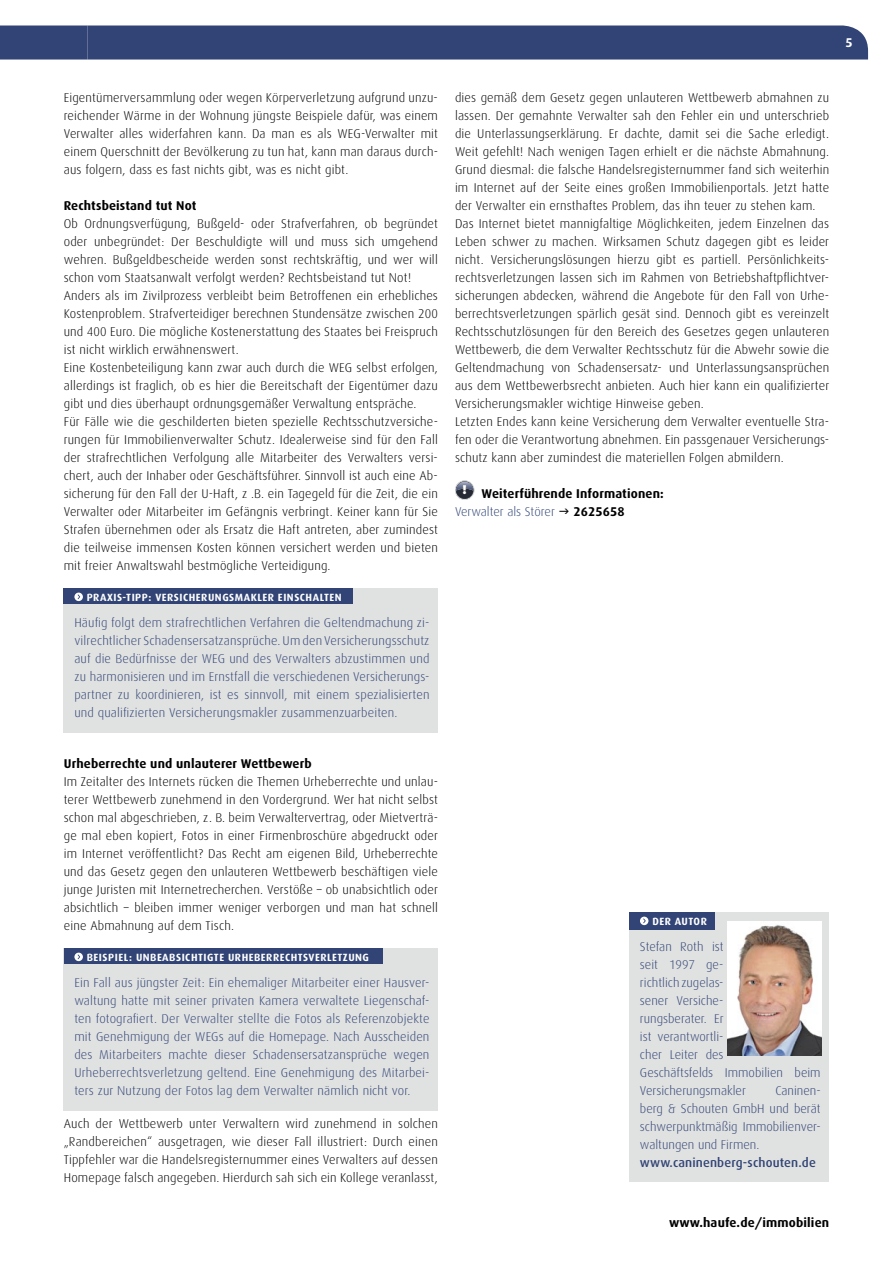
<style>
.page{position:relative;width:893px;height:1263px;background:#fff}
.page>*{position:absolute;margin:0;border:0;box-sizing:border-box;transform-origin:0 0}
.t1{font:300 12.75px/18px "Dax";letter-spacing:.01em;color:#000;text-align:justify}
.t2{font:300 12.75px/18px "Dax";color:#314475;text-align:justify}
.t3{font:700 12.75px/18px "Dax";letter-spacing:.01em;color:#000}
.t4{font:500 12.75px "Dax";letter-spacing:.01em;color:#314475}
.t5{font:700 12.75px "Dax";color:#fff}
.t6{font:700 10.5px "Dax";letter-spacing:.05em;color:#fff}
.s1{font-weight:300;color:#314475}
</style>
<div class="page">
<div style="left:0;top:26px;width:868px;height:34px;background:#314475"></div>
<svg style="left:455px;top:482px;width:19px;height:16px"></svg>
<div style="left:455px;top:481px;width:19px;height:18px;border:1px solid #252934;border-radius:50%"></div>
<div style="left:455px;top:480px;width:19px;height:20px;border:1px solid #e0e1e1;border-radius:50%"></div>
<div style="left:64px;top:588px;width:374px;height:144px;background:#e0e1e1"></div>
<div style="left:64px;top:588px;width:289px;height:16px;background:#314475"></div>
<svg style="left:74px;top:593px;width:9px;height:8px"></svg>
<div style="left:64px;top:948px;width:374px;height:162px;background:#e0e1e1"></div>
<div style="left:64px;top:948px;width:319px;height:16px;background:#314475"></div>
<svg style="left:74px;top:953px;width:9px;height:8px"></svg>
<div style="left:629px;top:912px;width:200px;height:270px;background:#e0e1e1"></div>
<div style="left:629px;top:912px;width:85px;height:17px;background:#314475"></div>
<svg style="left:640px;top:917px;width:8px;height:8px"></svg>
<img style="left:728px;top:921px;width:93px;height:134px">
<p class="t5" style="left:845px;top:35px;width:9px">5</p>
<p class="t1" style="left:64px;top:89px;width:376px">Eigentümerversammlung oder wegen Körperverletzung aufgrund unzu&shy;reichender Wärme in der Wohnung jüngste Beispiele dafür, was einem Verwalter alles widerfahren kann. Da man es als WEG-Verwalter mit einem Querschnitt der Bevölkerung zu tun hat, kann man daraus durch&shy;aus folgern, dass es fast nichts gibt, was es nicht gibt.</p>
<p class="t3" style="left:64px;top:197px;width:134px">Rechtsbeistand tut Not</p>
<p class="t1" style="left:64px;top:215px;width:376px;text-align:left">Ob Ordnungsverfügung, Bußgeld- oder Strafverfahren, ob begründet oder unbegründet: Der Beschuldigte will und muss sich umgehend wehren. Bußgeldbescheide werden sonst rechtskräftig, und wer will schon vom Staatsanwalt verfolgt werden? Rechtsbeistand tut Not!<br>Anders als im Zivilprozess verbleibt beim Betroffenen ein erhebliches Kostenproblem. Strafverteidiger berechnen Stundensätze zwischen 200 und 400 Euro. Die mögliche Kostenerstattung des Staates bei Freispruch ist nicht wirklich erwähnenswert.<br>Eine Kostenbeteiligung kann zwar auch durch die WEG selbst erfolgen, allerdings ist fraglich, ob es hier die Bereitschaft der Eigentümer dazu gibt und dies überhaupt ordnungsgemäßer Verwaltung entspräche.<br>Für Fälle wie die geschilderten bieten spezielle Rechtsschutzversiche&shy;rungen für Immobilienverwalter Schutz. Idealerweise sind für den Fall der strafrechtlichen Verfolgung alle Mitarbeiter des Verwalters versi&shy;chert, auch der Inhaber oder Geschäftsführer. Sinnvoll ist auch eine Ab&shy;sicherung für den Fall der U-Haft, z .B. ein Tagegeld für die Zeit, die ein Verwalter oder Mitarbeiter im Gefängnis verbringt. Keiner kann für Sie Strafen übernehmen oder als Ersatz die Haft antreten, aber zumindest die teilweise immensen Kosten können versichert werden und bieten mit freier Anwaltswahl bestmögliche Verteidigung.</p>
<p class="t6" style="left:87px;top:591px;width:257px">PRAXIS-TIPP: VERSICHERUNGSMAKLER EINSCHALTEN</p>
<p class="t2" style="left:74px;top:613px;width:357px">Häufig folgt dem strafrechtlichen Verfahren die Geltendmachung zi&shy;vilrechtlicher Schadensersatzansprüche. Um den Versicherungsschutz auf die Bedürfnisse der WEG und des Verwalters abzustimmen und zu harmonisieren und im Ernstfall die verschiedenen Versicherungs&shy;partner zu koordinieren, ist es sinnvoll, mit einem spezialisierten und qualifizierten Versicherungsmakler zusammenzuarbeiten.</p>
<p class="t3" style="left:64px;top:755px;width:249px">Urheberrechte und unlauterer Wettbewerb</p>
<p class="t1" style="left:64px;top:773px;width:376px">Im Zeitalter des Internets rücken die Themen Urheberrechte und unlau&shy;terer Wettbewerb zunehmend in den Vordergrund. Wer hat nicht selbst schon mal abgeschrieben, z. B. beim Verwaltervertrag, oder Mietverträ&shy;ge mal eben kopiert, Fotos in einer Firmenbroschüre abgedruckt oder im Internet veröffentlicht? Das Recht am eigenen Bild, Urheberrechte und das Gesetz gegen den unlauteren Wettbewerb beschäftigen viele junge Juristen mit Internetrecherchen. Verstöße – ob unabsichtlich oder absichtlich – bleiben immer weniger verborgen und man hat schnell eine Abmahnung auf dem Tisch.</p>
<p class="t6" style="left:87px;top:951px;width:284px">BEISPIEL: UNBEABSICHTIGTE URHEBERRECHTSVERLETZUNG</p>
<p class="t2" style="left:74px;top:973px;width:357px">Ein Fall aus jüngster Zeit: Ein ehemaliger Mitarbeiter einer Hausver&shy;waltung hatte mit seiner privaten Kamera verwaltete Liegenschaf&shy;ten fotografiert. Der Verwalter stellte die Fotos als Referenzobjekte mit Genehmigung der WEGs auf die Homepage. Nach Ausscheiden des Mitarbeiters machte dieser Schadensersatzansprüche wegen Urheberrechtsverletzung geltend. Eine Genehmigung des Mitarbei&shy;ters zur Nutzung der Fotos lag dem Verwalter nämlich nicht vor.</p>
<p class="t1" style="left:64px;top:1115px;width:376px">Auch der Wettbewerb unter Verwaltern wird zunehmend in solchen „Randbereichen“ ausgetragen, wie dieser Fall illustriert: Durch einen Tippfehler war die Handelsregisternummer eines Verwalters auf dessen Homepage falsch angegeben. Hierdurch sah sich ein Kollege veranlasst,</p>
<p class="t1" style="left:455px;top:89px;width:376px;text-align:left">dies gemäß dem Gesetz gegen unlauteren Wettbewerb abmahnen zu lassen. Der gemahnte Verwalter sah den Fehler ein und unterschrieb die Unterlassungserklärung. Er dachte, damit sei die Sache erledigt.<br>Weit gefehlt! Nach wenigen Tagen erhielt er die nächste Abmahnung.<br>Grund diesmal: die falsche Handelsregisternummer fand sich weiterhin im Internet auf der Seite eines großen Immobilienportals. Jetzt hatte der Verwalter ein ernsthaftes Problem, das ihn teuer zu stehen kam.<br>Das Internet bietet mannigfaltige Möglichkeiten, jedem Einzelnen das Leben schwer zu machen. Wirksamen Schutz dagegen gibt es leider nicht. Versicherungslösungen hierzu gibt es partiell. Persönlichkeits&shy;rechtsverletzungen lassen sich im Rahmen von Betriebshaftpflichtver&shy;sicherungen abdecken, während die Angebote für den Fall von Urhe&shy;berrechtsverletzungen spärlich gesät sind. Dennoch gibt es vereinzelt Rechtsschutzlösungen für den Bereich des Gesetzes gegen unlauteren Wettbewerb, die dem Verwalter Rechtsschutz für die Abwehr sowie die Geltendmachung von Schadensersatz- und Unterlassungsansprüchen aus dem Wettbewerbsrecht anbieten. Auch hier kann ein qualifizierter Versicherungsmakler wichtige Hinweise geben.<br>Letzten Endes kann keine Versicherung dem Verwalter eventuelle Stra&shy;fen oder die Verantwortung abnehmen. Ein passgenauer Versicherungs&shy;schutz kann aber zumindest die materiellen Folgen abmildern.</p>
<p class="t3" style="left:455px;top:485px;width:210px;text-indent:7px"><sup>!</sup> Weiterführende Informationen:<br><span class="s1">Verwalter als Störer</span></p>
<p class="t3" style="left:573px;top:503px;width:53px">2625658</p>
<p class="t6" style="left:652px;top:915px;width:56px">DER AUTOR</p>
<p class="t2" style="left:640px;top:937px;width:182px;text-align:left">Stefan Roth ist<br>seit 1997 ge-<br>richtlich zugelas-<br>sener Versiche-<br>rungsberater. Er<br>ist verantwortli-<br>cher Leiter des<br>Geschäftsfelds Immobilien beim<br>Versicherungsmakler</p>
<p class="t2" style="left:640px;top:1081px;width:182px;text-indent:135px">Caninen&shy;berg &amp; Schouten GmbH und berät schwerpunktmäßig Immobilienver&shy;waltungen und Firmen.</p>
<p class="t4" style="left:640px;top:1155px;width:177px">www.caninenberg-schouten.de</p>
<p class="t3" style="left:669px;top:1214px;width:162px">www.haufe.de/immobilien</p>
</div>
